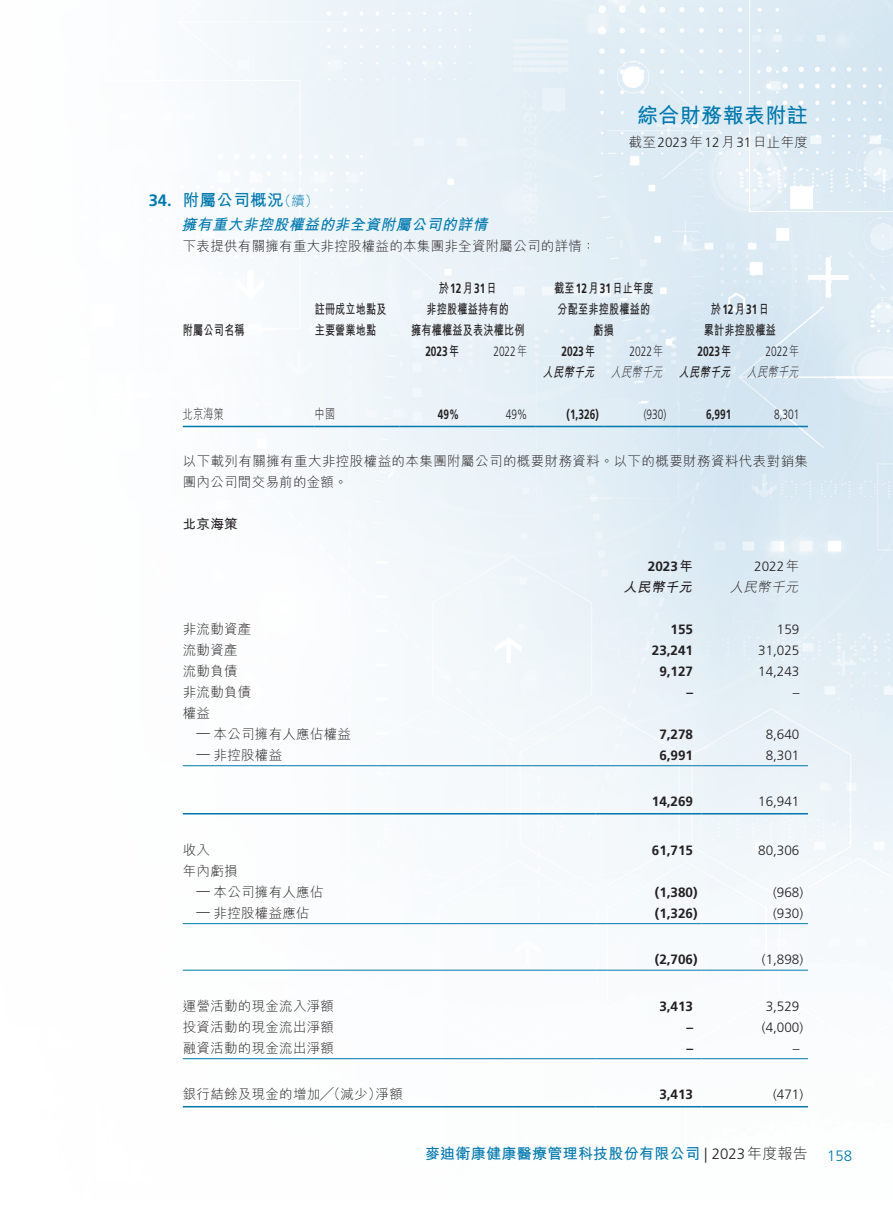
<style>
.page{position:relative;width:893px;height:1212px;background:#fff}
.page>*{position:absolute;margin:0;border:0;box-sizing:border-box;transform-origin:0 0}
.t1{font:700 21px "M Hei HK";letter-spacing:.02em;color:#0078ae}
._01_H1{font:700 16.5px "M Hei HK";letter-spacing:.02em;color:#0078ae}
._01_H1-2{font:700 16.5px "Frutiger LT Std";color:#0078ae}
.t2{font:700 15px "M Hei HK";letter-spacing:.02em;color:#0078ae}
._02_H2{font:italic 700 15px "M Hei HK";color:#0078ae}
.t3{font:300 15px "Frutiger LT Std";color:#0078ae}
._50_Table_txt{font:300 13.5px "M Hei HK";letter-spacing:.02em;color:#231f20}
._00_txt{font:300 13.5px/21px "M Hei HK";letter-spacing:.025em;color:#231f20}
._50_Table_txt-2{font:300 13.5px "Frutiger LT Std";color:#231f20}
._50_Table_txt-3{font:700 13.5px "Frutiger LT Std";color:#231f20}
._50_Table_txt-4{font:700 13.5px "M Hei HK";letter-spacing:.02em;color:#231f20;scale:.75 1}
._50_Table_txt-5{font:700 13.5px "Frutiger LT Std";color:#231f20;scale:.75 1}
._50_Table_txt-6{font:300 13.5px "Frutiger LT Std";color:#231f20;scale:.75 1}
._50_Table_txt-7{font:italic 300 13.5px "M Hei HK";color:#231f20;scale:.75 1}
._50_Table_txt-8{font:italic 700 13.5px "M Hei HK";color:#231f20;scale:.75 1}
._50_Table_txt-9{font:300 13.5px "M Hei HK";letter-spacing:.02em;color:#231f20;scale:.75 1}
._50_Table_txt-10{font:italic 300 13.5px "M Hei HK";color:#231f20}
._50_Table_txt-11{font:italic 700 13.5px "M Hei HK";color:#231f20}
._03_H3{font:700 13.5px "M Hei HK";color:#231f20}
._01_H1-3{font:300 13.5px "M Hei HK";color:#0078ae}
.s1{font-family:"Frutiger LT Std"}
.s2{font-family:"M Hei HK"}
.s3{font-family:"Frutiger LT Std";font-weight:300;color:#231f20}
.s4{font-weight:300;color:#231f20}
</style>
<div class="page">
<img style="left:182px;top:0;width:711px;height:1108px">
<hr style="left:183px;top:426px;width:132px;height:1px;background:#0078ae">
<hr style="left:315px;top:426px;width:85px;height:1px;background:#0078ae">
<hr style="left:400px;top:426px;width:68px;height:1px;background:#0078ae">
<hr style="left:468px;top:426px;width:68px;height:1px;background:#0078ae">
<hr style="left:536px;top:426px;width:68px;height:1px;background:#0078ae">
<hr style="left:604px;top:426px;width:68px;height:1px;background:#0078ae">
<hr style="left:672px;top:426px;width:68px;height:1px;background:#0078ae">
<hr style="left:740px;top:426px;width:68px;height:1px;background:#0078ae">
<hr style="left:183px;top:765px;width:412px;height:1px;background:#0078ae">
<hr style="left:595px;top:765px;width:107px;height:1px;background:#0078ae">
<hr style="left:702px;top:765px;width:106px;height:1px;background:#0078ae">
<hr style="left:183px;top:813px;width:412px;height:1px;background:#0078ae">
<hr style="left:595px;top:813px;width:107px;height:1px;background:#0078ae">
<hr style="left:702px;top:813px;width:106px;height:1px;background:#0078ae">
<hr style="left:183px;top:923px;width:412px;height:1px;background:#0078ae">
<hr style="left:595px;top:923px;width:107px;height:1px;background:#0078ae">
<hr style="left:702px;top:923px;width:106px;height:1px;background:#0078ae">
<hr style="left:183px;top:970px;width:412px;height:1px;background:#0078ae">
<hr style="left:595px;top:970px;width:107px;height:1px;background:#0078ae">
<hr style="left:702px;top:970px;width:106px;height:1px;background:#0078ae">
<hr style="left:183px;top:1058px;width:412px;height:1px;background:#0078ae">
<hr style="left:595px;top:1058px;width:107px;height:1px;background:#0078ae">
<hr style="left:702px;top:1058px;width:106px;height:1px;background:#0078ae">
<hr style="left:183px;top:1106px;width:412px;height:1px;background:#0078ae">
<hr style="left:595px;top:1106px;width:107px;height:1px;background:#0078ae">
<hr style="left:702px;top:1106px;width:106px;height:1px;background:#0078ae">
<h1 class="t1" style="left:637px;top:100px;width:172px">綜合財務報表附註</h1>
<p class="_00_txt" style="left:629px;top:131px;width:181px">截至<span class="s1">2023</span>年<span class="s1">12</span>月<span class="s1">31</span>日止年度</p>
<p class="_01_H1-2" style="left:149px;top:191px;width:24px">34.</p>
<p class="_01_H1" style="left:183px;top:188px;width:102px">附屬公司概況</p>
<p class="_01_H1-3" style="left:278px;top:194px;width:42px">（續(</p>
<p class="_02_H2" style="left:182px;top:214px;width:311px">擁有重大非控股權益的非全資附屬公司的詳情</p>
<p class="_00_txt" style="left:183px;top:235px;width:414px">下表提供有關擁有重大非控股權益的本集團非全資附屬公司的詳情：</p>
<p class="_50_Table_txt-4" style="left:183px;top:320px;width:84px">附屬公司名稱</p>
<p class="_50_Table_txt-4" style="left:315px;top:299px;width:98px">註冊成立地點及</p>
<p class="_50_Table_txt-4" style="left:315px;top:320px;width:84px">主要營業地點</p>
<p class="_50_Table_txt-5" style="left:439px;top:280px;width:79px"><span class="s2">於</span>12<span class="s2">月</span>31<span class="s2">日</span></p>
<p class="_50_Table_txt-4" style="left:426px;top:299px;width:111px">非控股權益持有的</p>
<p class="_50_Table_txt-4" style="left:411px;top:320px;width:153px">擁有權權益及表決權比例</p>
<p class="_50_Table_txt-4" style="left:554px;top:278px;width:134px">截至<span class="s1">12</span>月<span class="s1">31</span>日止年度</p>
<p class="_50_Table_txt-4" style="left:557px;top:299px;width:125px">分配至非控股權益的</p>
<p class="_50_Table_txt-4" style="left:594px;top:320px;width:29px">虧損</p>
<p class="_50_Table_txt-5" style="left:425px;top:343px;width:47px">2023<span class="s2">年</span></p>
<p class="_50_Table_txt-6" style="left:493px;top:344px;width:47px">2022 <span class="s2">年</span></p>
<p class="_50_Table_txt-5" style="left:561px;top:343px;width:47px">2023 <span class="s2">年</span></p>
<p class="_50_Table_txt-6" style="left:629px;top:344px;width:47px">2022 <span class="s2">年</span></p>
<p class="_50_Table_txt-8" style="left:543px;top:362px;width:75px">人民幣千元</p>
<p class="_50_Table_txt-7" style="left:611px;top:365px;width:74px">人民幣千元</p>
<p class="_50_Table_txt-5" style="left:711px;top:301px;width:79px"><span class="s2">於</span>12<span class="s2">月</span>31<span class="s2">日</span></p>
<p class="_50_Table_txt-4" style="left:704px;top:320px;width:98px">累計非控股權益</p>
<p class="_50_Table_txt-6" style="left:765px;top:344px;width:47px">2022 <span class="s2">年</span></p>
<p class="_50_Table_txt-5" style="left:697px;top:343px;width:47px">2023 <span class="s2">年</span></p>
<p class="_50_Table_txt-8" style="left:679px;top:362px;width:75px">人民幣千元</p>
<p class="_50_Table_txt-7" style="left:747px;top:365px;width:74px">人民幣千元</p>
<p class="_50_Table_txt-9" style="left:183px;top:407px;width:56px">北京海策</p>
<p class="_00_txt" style="left:183px;top:450px;width:627px">以下載列有關擁有重大非控股權益的本集團附屬公司的概要財務資料。以下的概要財務資料代表對銷集團內公司間交易前的金額。</p>
<p class="_03_H3" style="left:183px;top:514px;width:56px">北京海策</p>
<p class="_50_Table_txt-2" style="left:754px;top:558px;width:47px">2022 <span class="s2">年</span></p>
<p class="_50_Table_txt-9" style="left:315px;top:407px;width:29px">中國</p>
<p class="_50_Table_txt-5" style="left:567px;top:406px;width:44px">)1,326(</p>
<p class="_50_Table_txt-6" style="left:644px;top:407px;width:32px">)930(</p>
<p class="_50_Table_txt-5" style="left:438px;top:406px;width:30px">49%</p>
<p class="_50_Table_txt-6" style="left:506px;top:407px;width:30px">49%</p>
<p class="_50_Table_txt-5" style="left:706px;top:406px;width:35px">6,991</p>
<p class="_50_Table_txt-6" style="left:774px;top:407px;width:35px">8,301</p>
<p class="_50_Table_txt-3" style="left:648px;top:558px;width:47px">2023<span class="s2">年</span></p>
<p class="_50_Table_txt-11" style="left:623px;top:577px;width:74px">人民幣千元</p>
<p class="_50_Table_txt-10" style="left:730px;top:580px;width:73px">人民幣千元</p>
<p class="_50_Table_txt" style="left:183px;top:622px;width:70px">非流動資產</p>
<p class="_50_Table_txt-3" style="left:671px;top:621px;width:24px">155</p>
<p class="_50_Table_txt-2" style="left:777px;top:621px;width:24px">159</p>
<p class="_50_Table_txt" style="left:183px;top:643px;width:56px">流動資產</p>
<p class="_50_Table_txt-3" style="left:652px;top:642px;width:43px">23,241</p>
<p class="_50_Table_txt-2" style="left:758px;top:642px;width:43px">31,025</p>
<p class="_50_Table_txt" style="left:183px;top:664px;width:56px">流動負債</p>
<p class="_50_Table_txt-3" style="left:659px;top:663px;width:35px">9,127</p>
<p class="_50_Table_txt-2" style="left:758px;top:663px;width:43px">14,243</p>
<p class="_50_Table_txt" style="left:183px;top:685px;width:70px">非流動負債</p>
<p class="_50_Table_txt" style="left:183px;top:706px;width:29px">權益</p>
<p class="_50_Table_txt-3" style="left:686px;top:684px;width:8px">–</p>
<p class="_50_Table_txt-2" style="left:793px;top:684px;width:8px">–</p>
<p class="_50_Table_txt" style="left:214px;top:727px;width:139px">本公司擁有人應佔權益</p>
<p class="_50_Table_txt-2" style="left:196px;top:724px;width:15px">—</p>
<p class="_50_Table_txt-3" style="left:659px;top:726px;width:35px">7,278</p>
<p class="_50_Table_txt-2" style="left:766px;top:726px;width:35px">8,640</p>
<p class="_50_Table_txt" style="left:214px;top:748px;width:70px">非控股權益</p>
<p class="_50_Table_txt-2" style="left:196px;top:745px;width:15px">—</p>
<p class="_50_Table_txt-3" style="left:659px;top:747px;width:35px">6,991</p>
<p class="_50_Table_txt-2" style="left:766px;top:747px;width:35px">8,301</p>
<p class="_50_Table_txt-3" style="left:652px;top:794px;width:43px">14,269</p>
<p class="_50_Table_txt-2" style="left:758px;top:794px;width:43px">16,941</p>
<p class="_50_Table_txt" style="left:183px;top:843px;width:29px">收入</p>
<p class="_50_Table_txt" style="left:183px;top:864px;width:56px">年內虧損</p>
<p class="_50_Table_txt-3" style="left:652px;top:842px;width:43px">61,715</p>
<p class="_50_Table_txt-2" style="left:758px;top:842px;width:43px">80,306</p>
<p class="_50_Table_txt" style="left:214px;top:885px;width:111px">本公司擁有人應佔</p>
<p class="_50_Table_txt-2" style="left:196px;top:882px;width:15px">—</p>
<p class="_50_Table_txt-3" style="left:655px;top:884px;width:44px">)1,380(</p>
<p class="_50_Table_txt-2" style="left:773px;top:884px;width:32px">)968(</p>
<p class="_50_Table_txt" style="left:214px;top:906px;width:98px">非控股權益應佔</p>
<p class="_50_Table_txt-2" style="left:196px;top:903px;width:15px">—</p>
<p class="_50_Table_txt-3" style="left:655px;top:905px;width:44px">)1,326(</p>
<p class="_50_Table_txt-2" style="left:773px;top:905px;width:32px">)930(</p>
<p class="_50_Table_txt-3" style="left:655px;top:952px;width:44px">)2,706(</p>
<p class="_50_Table_txt-2" style="left:762px;top:952px;width:43px">)1,898(</p>
<p class="_50_Table_txt" style="left:183px;top:999px;width:153px">運營活動的現金流入淨額</p>
<p class="_50_Table_txt-3" style="left:659px;top:998px;width:35px">3,413</p>
<p class="_50_Table_txt-2" style="left:766px;top:998px;width:35px">3,529</p>
<p class="_50_Table_txt" style="left:183px;top:1020px;width:153px">投資活動的現金流出淨額</p>
<p class="_50_Table_txt-3" style="left:686px;top:1019px;width:8px">–</p>
<p class="_50_Table_txt-2" style="left:762px;top:1019px;width:43px">)4,000(</p>
<p class="_50_Table_txt" style="left:183px;top:1041px;width:153px">融資活動的現金流出淨額</p>
<p class="_50_Table_txt-3" style="left:686px;top:1040px;width:8px">–</p>
<p class="_50_Table_txt-2" style="left:793px;top:1040px;width:8px">–</p>
<p class="_50_Table_txt" style="left:183px;top:1087px;width:200px">銀行結餘及現金的增加╱（減少）</p>
<p class="_50_Table_txt" style="left:376px;top:1087px;width:29px">淨額</p>
<p class="_50_Table_txt-3" style="left:659px;top:1087px;width:35px">3,413</p>
<p class="_50_Table_txt-2" style="left:773px;top:1087px;width:32px">)471(</p>
<p class="t2" style="left:425px;top:1143px;width:384px">麥迪衛康健康醫療管理科技股份有限公司 <span class="s3">| 2023</span><span class="s4">年度報告</span></p>
<p class="t3" style="left:827px;top:1147px;width:27px">158</p>
</div>
